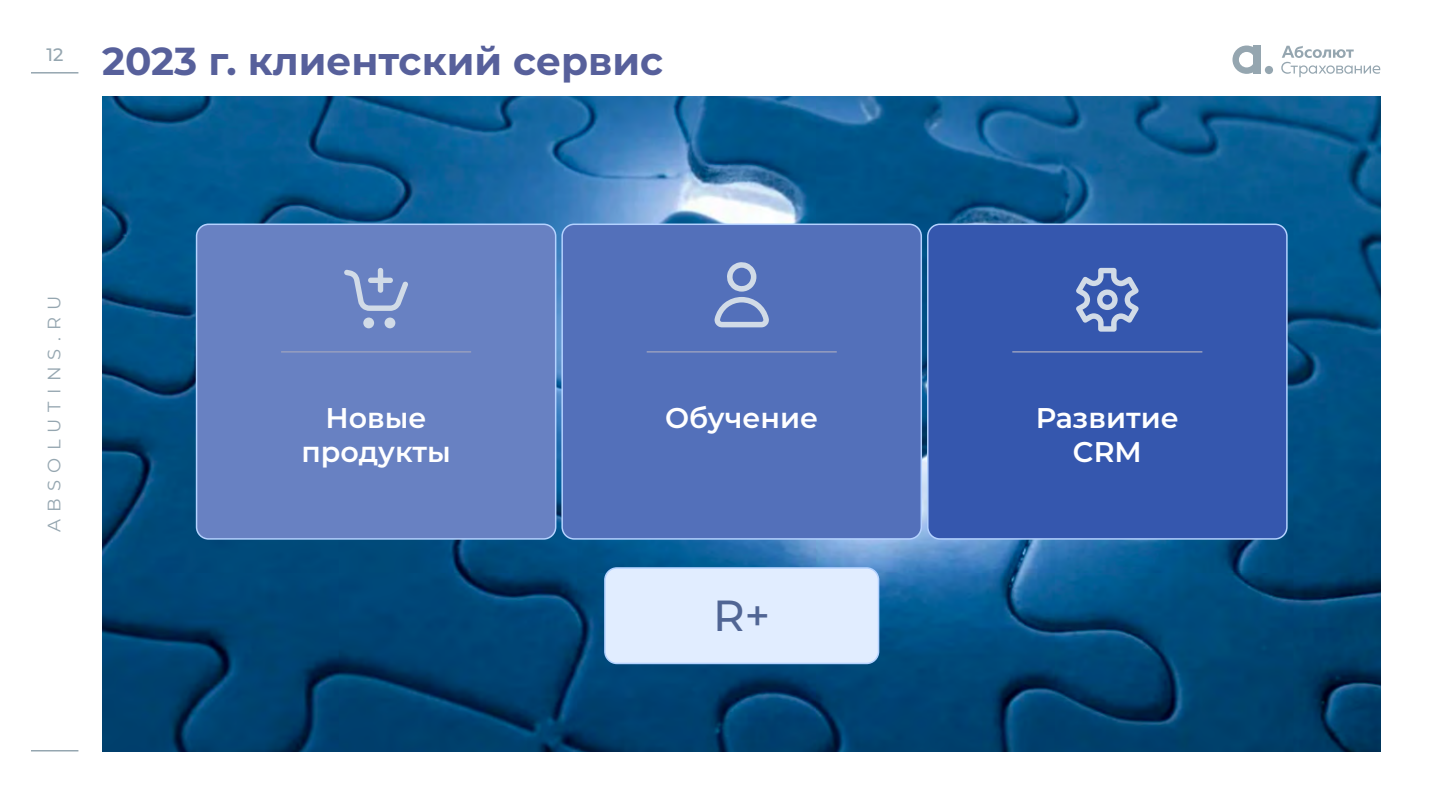
<style>
.page{position:relative;width:1440px;height:810px;background:#fff}
.page>*{position:absolute;margin:0;border:0;box-sizing:border-box;transform-origin:0 0}
.t1{font:500 43.5px "Montserrat";color:#506594}
.t2{font:700 39px "Montserrat";color:#57609b}
.t3{font:600 28.5px/34.2px "Montserrat";color:#fff;text-align:center}
.t4{font:18px "Montserrat";letter-spacing:.4em;color:#95a6b0}
.t5{font:500 18px "Montserrat";color:#95a6b0}
</style>
<div class="page">
<hr style="left:31px;top:72px;width:47px;height:2px;background:#95a6b0">
<hr style="left:31px;top:750px;width:47px;height:2px;background:#95a6b0">
<div style="left:1253px;top:46px;width:7px;height:28px;background:#95a6b0"></div>
<svg style="left:1232px;top:46px;width:21px;height:28px"></svg>
<div style="left:1264px;top:66px;width:8px;height:8px;background:#95a6b0;border-radius:50%"></div>
<svg style="left:1281px;top:46px;width:99px;height:31px"></svg>
<img style="left:102px;top:97px;width:1278px;height:655px">
<div style="left:605px;top:568px;width:273px;height:95px;background:#e1edff;border-radius:12px"></div>
<div style="left:604px;top:567px;width:275px;height:97px;border:2px solid #b4d2ff;border-radius:12px"></div>
<div style="left:196px;top:224px;width:359px;height:315px;background:#6881c2;border-radius:12px"></div>
<div style="left:196px;top:224px;width:360px;height:316px;border:2px solid #b4d2ff;border-radius:12px"></div>
<div style="left:927px;top:224px;width:359px;height:315px;background:#3557ae;border-radius:12px"></div>
<div style="left:927px;top:224px;width:360px;height:316px;border:2px solid #b4d2ff;border-radius:12px"></div>
<div style="left:562px;top:224px;width:359px;height:315px;background:#5370ba;border-radius:12px"></div>
<div style="left:561px;top:224px;width:361px;height:316px;border:2px solid #b4d2ff;border-radius:12px"></div>
<hr style="left:281px;top:351px;width:190px;height:2px;background:#969ebf">
<hr style="left:646px;top:351px;width:190px;height:2px;background:#969ebf">
<hr style="left:1012px;top:351px;width:190px;height:2px;background:#969ebf">
<svg style="left:714px;top:262px;width:55px;height:65px"></svg>
<div style="left:384px;top:318px;width:11px;height:10px;background:#d1dbe7;border-radius:50%"></div>
<div style="left:363px;top:318px;width:11px;height:10px;background:#d1dbe7;border-radius:50%"></div>
<svg style="left:344px;top:268px;width:64px;height:43px"></svg>
<svg style="left:1076px;top:268px;width:62px;height:64px"></svg>
<p class="t5" style="left:46px;top:42px;width:18px">12</p>
<h2 class="t2" style="left:102px;top:33px;width:562px">2023 г. клиентский сервис</h2>
<p class="t4" style="left:42px;top:532px;width:238px;rotate:-90deg">ABSOLUTINS.RU</p>
<p class="t3" style="left:301px;top:399px;width:151px">Новые продукты</p>
<p class="t3" style="left:665px;top:399px;width:155px">Обучение</p>
<p class="t3" style="left:1035px;top:399px;width:145px">Развитие<br>CRM</p>
<h1 class="t1" style="left:713px;top:585px;width:58px">R+</h1>
</div>
